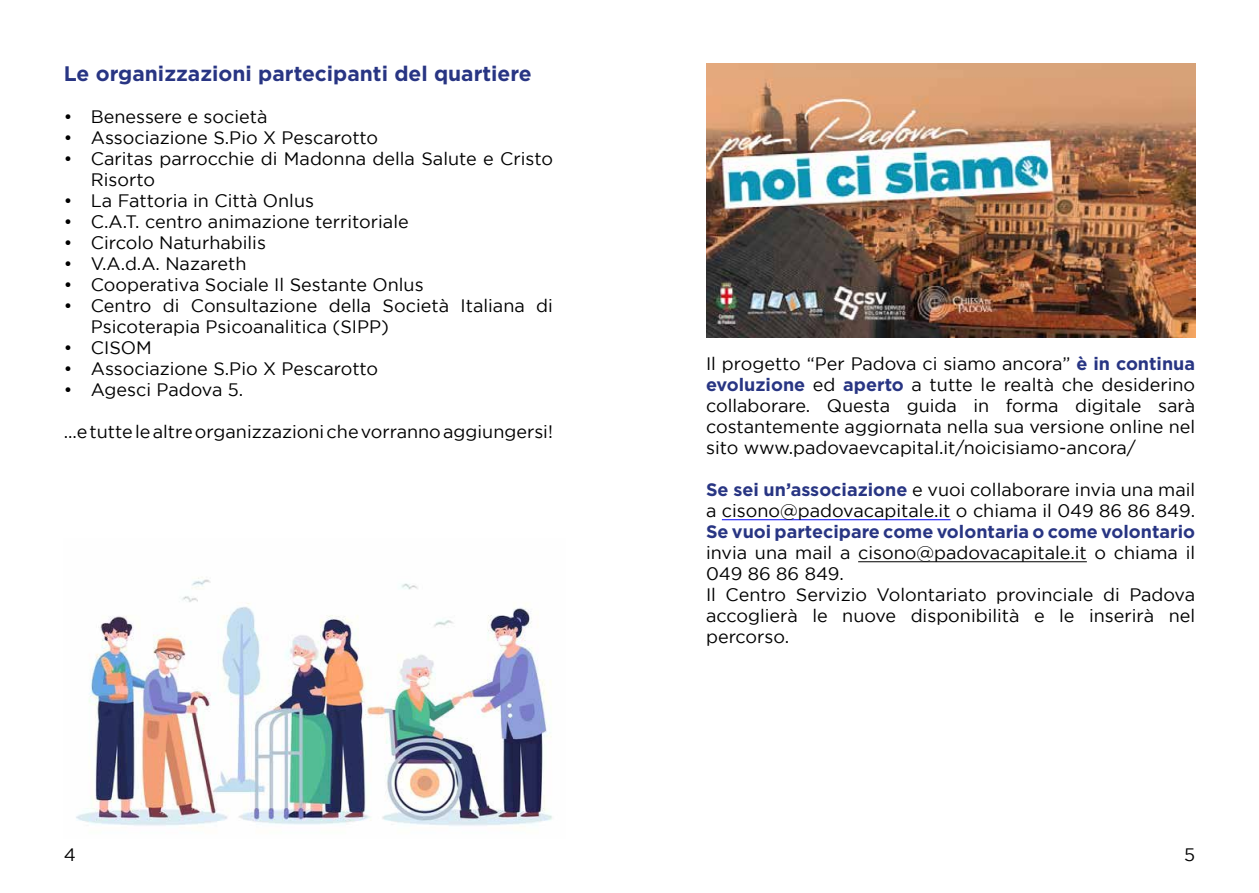
<style>
.page{position:relative;width:1259px;height:893px;background:#fff}
.page>*{position:absolute;margin:0;border:0;box-sizing:border-box;transform-origin:0 0}
.t1{font:700 21px "Gotham";color:#283583}
.t2{font:18px/21px "Gotham";color:#000}
.t3{font:700 18px "Gotham";color:#283583}
.s1{font-weight:700;color:#283583}
</style>
<div class="page">
<hr style="left:722px;top:519px;width:228px;height:1px;background:#00f">
<hr style="left:858px;top:561px;width:229px;height:1px;background:#000">
<img style="left:706px;top:64px;width:489px;height:273px">
<img style="left:76px;top:577px;width:476px;height:249px">
<p class="t1" style="left:64px;top:59px;width:469px">Le organizzazioni partecipanti del quartiere</p>
<p class="t2" style="left:64px;top:105px;width:205px">• Benessere e società</p>
<p class="t2" style="left:64px;top:126px;width:316px">• Associazione S.Pio X Pescarotto</p>
<p class="t2" style="left:91px;top:147px;width:464px;text-indent:-27px">• Caritas parrocchie di Madonna della Salute e Cristo<br>Risorto</p>
<p class="t2" style="left:64px;top:189px;width:252px">• La Fattoria in Città Onlus</p>
<p class="t2" style="left:64px;top:210px;width:346px">• C.A.T. centro animazione territoriale</p>
<p class="t2" style="left:64px;top:231px;width:204px">• Circolo Naturhabilis</p>
<p class="t2" style="left:64px;top:252px;width:184px">• V.A.d.A. Nazareth</p>
<p class="t2" style="left:64px;top:273px;width:361px">• Cooperativa Sociale Il Sestante Onlus</p>
<p class="t2" style="left:91px;top:294px;width:464px;text-indent:-27px">• Centro di Consultazione della Società Italiana di<br>Psicoterapia Psicoanalitica (SIPP)</p>
<p class="t2" style="left:64px;top:337px;width:89px">• CISOM</p>
<p class="t2" style="left:64px;top:358px;width:316px">• Associazione S.Pio X Pescarotto</p>
<p class="t2" style="left:64px;top:379px;width:181px">• Agesci Padova 5.</p>
<p class="t2" style="left:64px;top:421px;width:490px">...e tutte le altre organizzazioni che vorranno aggiungersi!</p>
<p class="t2" style="left:706px;top:353px;width:491px;text-align:justify">Il progetto “Per Padova ci siamo ancora” <span class="s1">è in continua evoluzione</span> ed <span class="s1">aperto</span> a tutte le realtà che desiderino collaborare. Questa guida in forma digitale sarà costantemente aggiornata nella sua versione online nel sito www.padovaevcapital.it/noicisiamo-ancora/</p>
<p class="t2" style="left:706px;top:479px;width:491px"><span class="s1">Se sei un’associazione</span> e vuoi collaborare invia una mail a cisono@padovacapitale.it o chiama il 049 86 86 849.</p>
<p class="t3" style="left:706px;top:520px;width:490px">Se vuoi partecipare come volontaria o come volontario</p>
<p class="t2" style="left:706px;top:542px;width:490px">invia una mail a cisono@padovacapitale.it o chiama il 049 86 86 849.<br>Il Centro Servizio Volontariato provinciale di Padova accoglierà le nuove disponibilità e le inserirà nel percorso.</p>
<p class="t2" style="left:64px;top:844px;width:14px">4</p>
<p class="t2" style="left:1184px;top:844px;width:13px">5</p>
</div>
